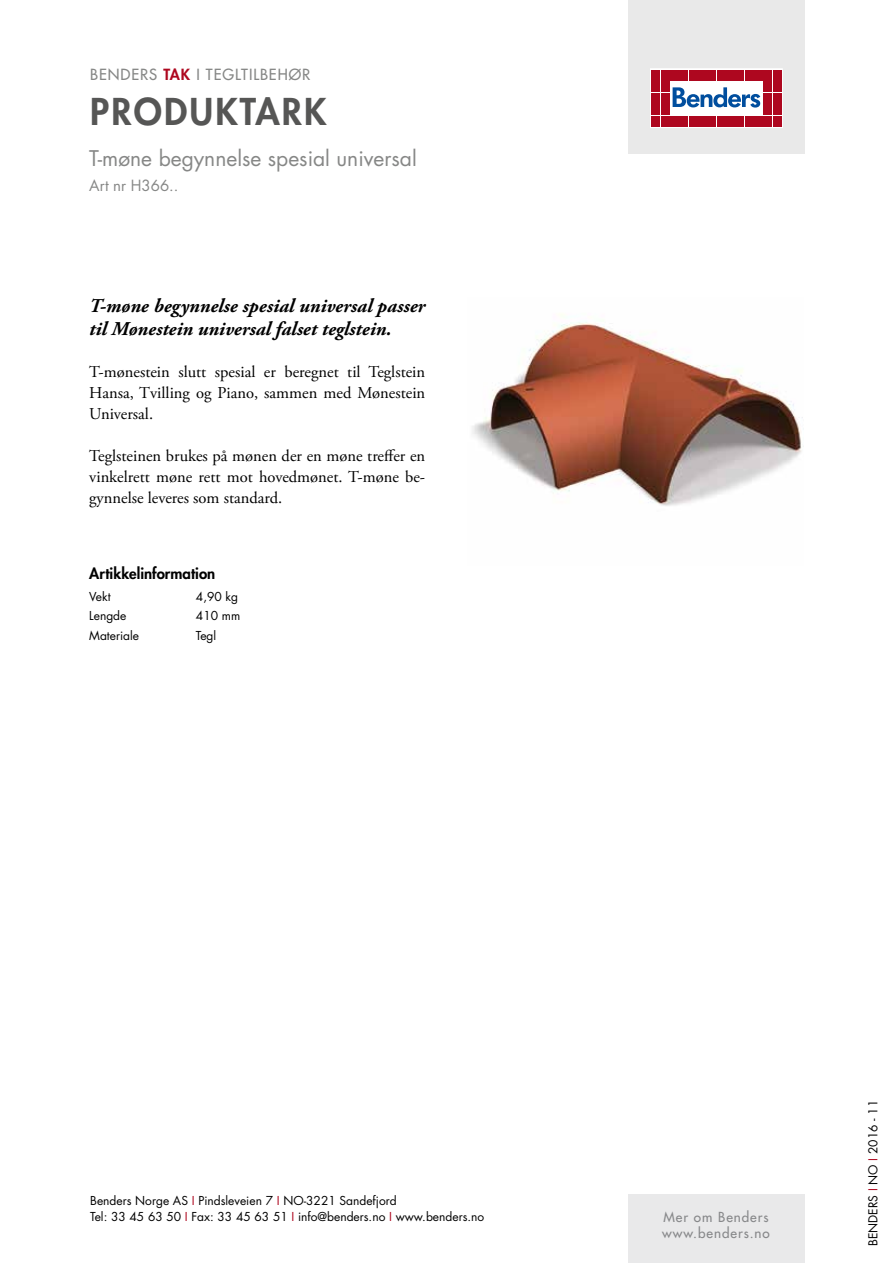
<style>
.page{position:relative;width:893px;height:1263px;background:#fff}
.page>*{position:absolute;margin:0;border:0;box-sizing:border-box;transform-origin:0 0}
.t1{font:800 36px "Futura Std";letter-spacing:.06em;color:#565655}
.t2{font:21px "Futura Std";color:#868786}
.t3{font:italic 700 19.5px/23.4px "Adobe Garamond Pro";color:#000}
.t4{font:16.5px/21px "Adobe Garamond Pro";color:#000;text-align:justify}
.t5{font:500 15px "Futura Std";letter-spacing:.06em;color:#868786}
.t6{font:800 15px "Futura Std";color:#000}
.t7{font:15px "Futura Std";color:#868786}
.t8{font:500 13.5px/16.2px "Futura Std";letter-spacing:.07em;color:#87888a}
.t9{font:12px/16.5px "Futura Std";color:#000}
.s1{font-weight:800;color:#ae071f}
.s2{color:#ae071f}
</style>
<div class="page">
<div style="left:628px;top:0;width:177px;height:153px;background:#e9e9e9"></div>
<svg style="left:650px;top:69px;width:132px;height:59px;background:#e9bfc6"></svg>
<div style="left:652px;top:70px;width:8px;height:10px;background:#ae071f"></div>
<div style="left:661px;top:70px;width:8px;height:10px;background:#ae071f"></div>
<div style="left:652px;top:81px;width:8px;height:11px;background:#ae071f"></div>
<div style="left:661px;top:81px;width:8px;height:11px;background:#ae071f"></div>
<div style="left:652px;top:93px;width:8px;height:10px;background:#ae071f"></div>
<div style="left:661px;top:93px;width:8px;height:10px;background:#ae071f"></div>
<div style="left:652px;top:104px;width:8px;height:11px;background:#ae071f"></div>
<div style="left:661px;top:104px;width:8px;height:11px;background:#ae071f"></div>
<div style="left:652px;top:116px;width:8px;height:10px;background:#ae071f"></div>
<div style="left:661px;top:116px;width:8px;height:10px;background:#ae071f"></div>
<div style="left:670px;top:70px;width:8px;height:10px;background:#ae071f"></div>
<div style="left:680px;top:70px;width:8px;height:10px;background:#ae071f"></div>
<div style="left:689px;top:70px;width:8px;height:10px;background:#ae071f"></div>
<div style="left:698px;top:70px;width:8px;height:10px;background:#ae071f"></div>
<div style="left:708px;top:70px;width:8px;height:10px;background:#ae071f"></div>
<div style="left:717px;top:70px;width:8px;height:10px;background:#ae071f"></div>
<div style="left:726px;top:70px;width:8px;height:10px;background:#ae071f"></div>
<div style="left:736px;top:70px;width:8px;height:10px;background:#ae071f"></div>
<div style="left:745px;top:70px;width:8px;height:10px;background:#ae071f"></div>
<div style="left:754px;top:70px;width:9px;height:10px;background:#ae071f"></div>
<div style="left:670px;top:116px;width:8px;height:10px;background:#ae071f"></div>
<div style="left:680px;top:116px;width:8px;height:10px;background:#ae071f"></div>
<div style="left:689px;top:116px;width:8px;height:10px;background:#ae071f"></div>
<div style="left:698px;top:116px;width:8px;height:10px;background:#ae071f"></div>
<div style="left:708px;top:116px;width:8px;height:10px;background:#ae071f"></div>
<div style="left:717px;top:116px;width:8px;height:10px;background:#ae071f"></div>
<div style="left:726px;top:116px;width:8px;height:10px;background:#ae071f"></div>
<div style="left:736px;top:116px;width:8px;height:10px;background:#ae071f"></div>
<div style="left:745px;top:116px;width:8px;height:10px;background:#ae071f"></div>
<div style="left:754px;top:116px;width:9px;height:10px;background:#ae071f"></div>
<div style="left:764px;top:70px;width:8px;height:10px;background:#ae071f"></div>
<div style="left:773px;top:70px;width:8px;height:10px;background:#ae071f"></div>
<div style="left:764px;top:81px;width:8px;height:11px;background:#ae071f"></div>
<div style="left:773px;top:81px;width:8px;height:11px;background:#ae071f"></div>
<div style="left:764px;top:93px;width:8px;height:10px;background:#ae071f"></div>
<div style="left:773px;top:93px;width:8px;height:10px;background:#ae071f"></div>
<div style="left:764px;top:104px;width:8px;height:11px;background:#ae071f"></div>
<div style="left:773px;top:104px;width:8px;height:11px;background:#ae071f"></div>
<div style="left:764px;top:116px;width:8px;height:10px;background:#ae071f"></div>
<div style="left:773px;top:116px;width:8px;height:10px;background:#ae071f"></div>
<svg style="left:673px;top:87px;width:87px;height:21px;background:#8fb1d4"></svg>
<div style="left:628px;top:1195px;width:177px;height:68px;background:#e9e9ea"></div>
<img style="left:472px;top:314px;width:332px;height:192px">
<p class="t5" style="left:90px;top:65px;width:221px">BENDERS <span class="s1">TAK</span> I TEGLTILBEHØR</p>
<h1 class="t1" style="left:90px;top:89px;width:238px">PRODUKTARK</h1>
<p class="t2" style="left:89px;top:145px;width:329px">T-møne begynnelse spesial universal</p>
<p class="t7" style="left:89px;top:176px;width:91px">Art nr H366..</p>
<p class="t3" style="left:89px;top:294px;width:337px">T-møne begynnelse spesial universal passer til Mønestein universal falset teglstein.</p>
<p class="t4" style="left:89px;top:362px;width:337px">T-mønestein slutt spesial er beregnet til Teglstein Hansa, Tvilling og Piano, sammen med Mønestein Universal.</p>
<p class="t4" style="left:89px;top:446px;width:337px">Teglsteinen brukes på mønen der en møne treffer en vinkelrett møne rett mot hovedmønet. T-møne be&shy;gynnelse leveres som standard.</p>
<p class="t6" style="left:89px;top:564px;width:128px">Artikkelinformation</p>
<p class="t9" style="left:89px;top:589px;width:23px">Vekt</p>
<p class="t9" style="left:196px;top:589px;width:44px">4,90 kg</p>
<p class="t9" style="left:89px;top:608px;width:39px">Lengde</p>
<p class="t9" style="left:196px;top:608px;width:46px">410 mm</p>
<p class="t9" style="left:89px;top:627px;width:51px">Materiale</p>
<p class="t9" style="left:196px;top:627px;width:22px">Tegl</p>
<p class="t9" style="left:90px;top:1192px;width:395px">Benders Norge AS <span class="s2">I</span> Pindsleveien 7 <span class="s2">I</span> NO-3221 Sandefjord<br>Tel: 33 45 63 50 <span class="s2">I</span> Fax: 33 45 63 51 <span class="s2">I</span> info@benders.no <span class="s2">I</span> www.benders.no</p>
<p class="t8" style="left:662px;top:1209px;width:109px">Mer om Benders www.benders.no</p>
<p class="t9" style="left:865px;top:1246px;width:148px;rotate:-90deg">BENDERS <span class="s2">I</span> NO <span class="s2">I</span> 2016 - 11</p>
</div>
